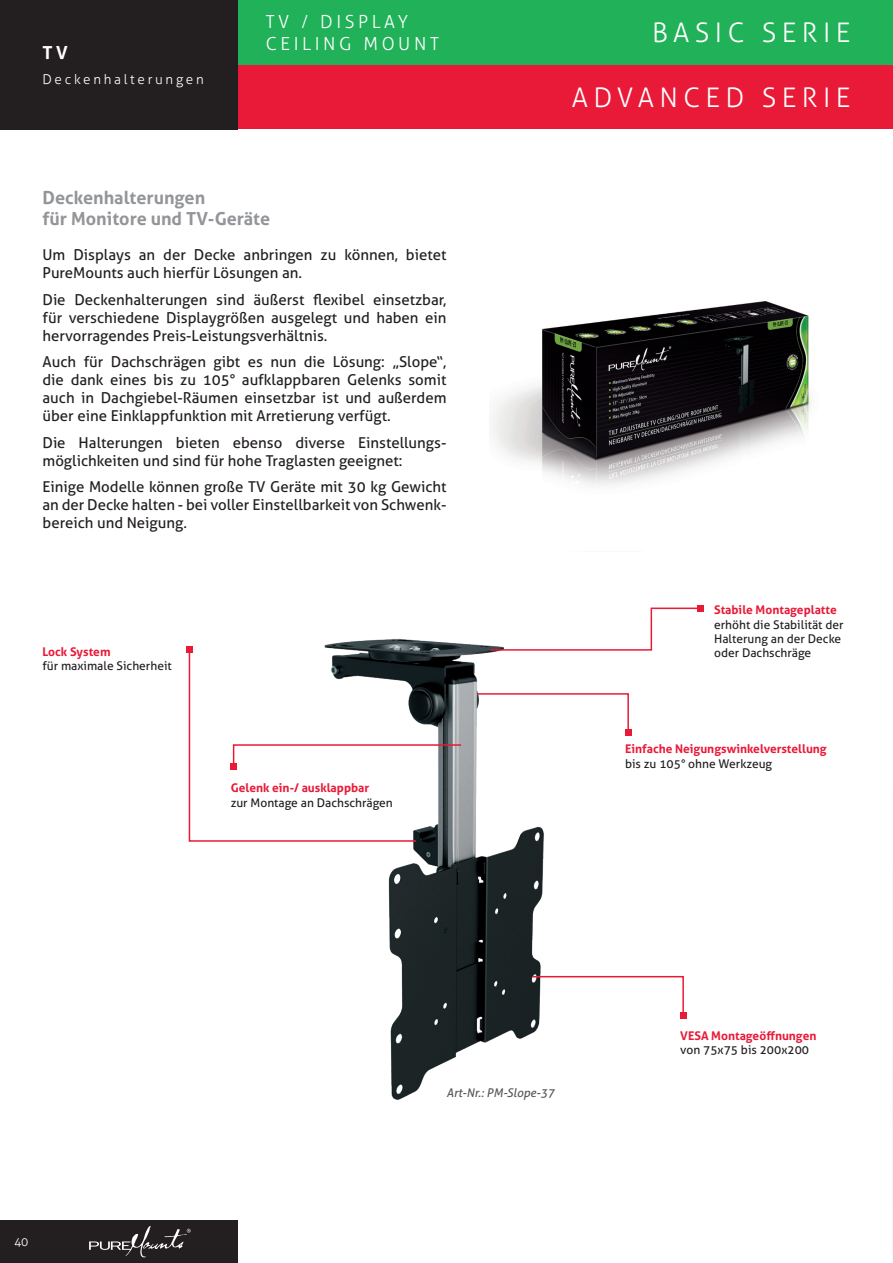
<style>
.page{position:relative;width:893px;height:1263px;background:#fff}
.page>*{position:absolute;margin:0;border:0;box-sizing:border-box;transform-origin:0 0}
.t1{font:300 27px "Aller";letter-spacing:.2em;color:#fff}
.t2{font:700 18px/21.6px "Aller";color:#939598}
.t3{font:300 18px/21.6px "Aller";letter-spacing:.2em;color:#fff}
.t4{font:700 18px "Aller";color:#fff}
.t5{font:15px/18px "Aller";color:#231f20;text-align:justify}
.t6{font:300 13.5px "Aller";letter-spacing:.2em;color:#fff}
.t7{font:12px/14.4px "Aller";color:#231f20}
.t8{font:700 12px "Aller";color:#e91938}
.t9{font:italic 12px "Aller";color:#57585a}
.t10{font:300 12px "Aller";color:#fff}
</style>
<div class="page">
<img style="left:892px;top:1054px;width:1px;height:136px">
<div style="left:0;top:1220px;width:237px;height:43px;background:#231f20"></div>
<div style="left:0;top:65px;width:893px;height:64px;background:#e91938"></div>
<div style="left:0;top:0;width:893px;height:65px;background:#21b259"></div>
<img style="left:494px;top:301px;width:316px;height:185px">
<svg style="left:89px;top:1226px;width:102px;height:31px"></svg>
<div style="left:0;top:0;width:237px;height:129px;background:#231f20"></div>
<img style="left:186px;top:638px;width:501px;height:462px">
<svg style="left:489px;top:605px;width:215px;height:46px"></svg>
<svg style="left:531px;top:975px;width:155px;height:44px"></svg>
<svg style="left:476px;top:692px;width:155px;height:44px"></svg>
<svg style="left:186px;top:647px;width:277px;height:195px"></svg>
<p class="t4" style="left:43px;top:41px;width:27px">TV</p>
<p class="t6" style="left:43px;top:71px;width:163px">Deckenhalterungen</p>
<p class="t3" style="left:266px;top:11px;width:175px">TV / DISPLAY<br>CEILING MOUNT</p>
<h1 class="t1" style="left:652px;top:16px;width:200px">BASIC SERIE</h1>
<h1 class="t1" style="left:572px;top:81px;width:280px">ADVANCED SERIE</h1>
<p class="t2" style="left:43px;top:186px;width:229px">Deckenhalterungen<br>für Monitore und TV-Geräte</p>
<p class="t5" style="left:43px;top:246px;width:405px">Um Displays an der Decke anbringen zu können, bietet<br>PureMounts auch hierfür Lösungen an.</p>
<p class="t5" style="left:43px;top:290px;width:405px">Die Deckenhalterungen sind äußerst flexibel einsetzbar, für verschiedene Displaygrößen ausgelegt und haben ein hervorragendes Preis-Leistungsverhältnis.</p>
<p class="t5" style="left:43px;top:353px;width:405px">Auch für Dachschrägen gibt es nun die Lösung: „Slope“, die dank eines bis zu 105° aufklappbaren Gelenks somit auch in Dachgiebel-Räumen einsetzbar ist und außerdem über eine Einklappfunktion mit Arretierung verfügt.</p>
<p class="t5" style="left:43px;top:433px;width:405px">Die Halterungen bieten ebenso diverse Einstellungs&shy;möglichkeiten und sind für hohe Traglasten geeignet:</p>
<p class="t5" style="left:43px;top:478px;width:405px">Einige Modelle können große TV Geräte mit 30 kg Gewicht an der Decke halten - bei voller Einstellbarkeit von Schwenk&shy;bereich und Neigung.</p>
<p class="t8" style="left:42px;top:644px;width:70px">Lock System</p>
<p class="t7" style="left:42px;top:658px;width:131px">für maximale Sicherheit</p>
<p class="t8" style="left:231px;top:781px;width:140px">Gelenk ein-/ ausklappbar</p>
<p class="t7" style="left:231px;top:795px;width:164px">zur Montage an Dachschrägen</p>
<p class="t8" style="left:714px;top:602px;width:124px">Stabile Montageplatte</p>
<p class="t7" style="left:714px;top:617px;width:131px">erhöht die Stabilität der<br>Halterung an der Decke oder Dachschräge</p>
<p class="t8" style="left:625px;top:741px;width:203px">Einfache Neigungswinkelverstellung</p>
<p class="t7" style="left:625px;top:756px;width:149px">bis zu 105° ohne Werkzeug</p>
<p class="t10" style="left:14px;top:1235px;width:16px">40</p>
<p class="t9" style="left:446px;top:1086px;width:110px">Art-Nr.: PM-Slope-37</p>
<p class="t8" style="left:680px;top:1028px;width:138px">VESA Montageöffnungen</p>
<p class="t7" style="left:680px;top:1043px;width:130px">von 75x75 bis 200x200</p>
</div>
